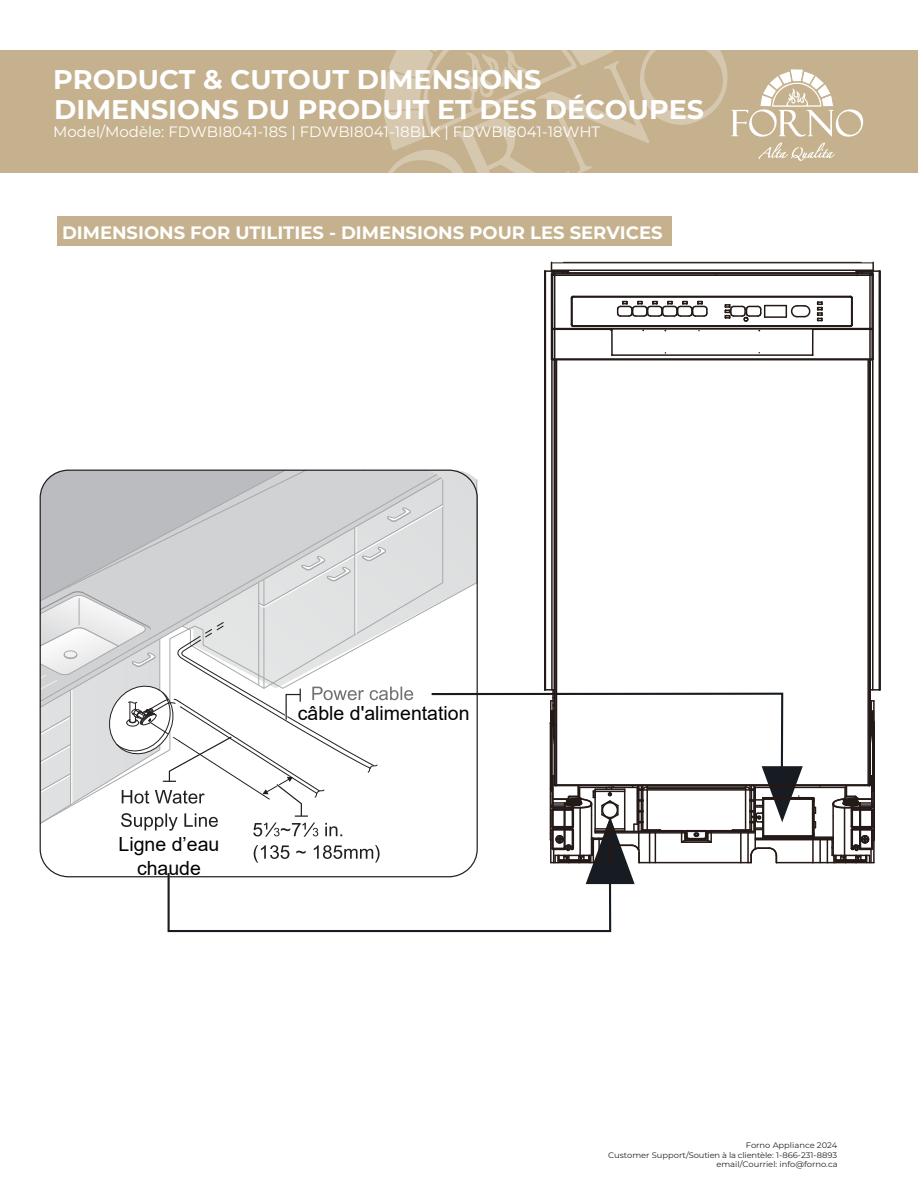
<style>
.page{position:relative;width:918px;height:1188px;background:#fff}
.page>*{position:absolute;margin:0;border:0;box-sizing:border-box;transform-origin:0 0}
.t1{font:700 27px "Montserrat";color:#fff}
.t2{font:19.5px/23.4px "Arial";color:#000;text-align:center}
.t3{font:700 18px "Montserrat";color:#fff}
.t4{font:15px "Montserrat";color:#fff}
.t5{font:7.95px/9.6px "Montserrat";color:#231f20;text-align:right;scale:1.04 1}
</style>
<div class="page">
<div style="left:57px;top:216px;width:615px;height:30px;background:#c5b18d"></div>
<div style="left:0;top:50px;width:917px;height:123px;background:#c5b18d"></div>
<svg style="left:759px;top:143px;width:76px;height:18px"></svg>
<svg style="left:731px;top:69px;width:132px;height:68px"></svg>
<svg style="left:388px;top:50px;width:340px;height:123px"></svg>
<svg style="left:383px;top:50px;width:231px;height:101px"></svg>
<hr style="left:563px;top:262px;width:298px;height:1px;background:#231916">
<hr style="left:776px;top:862px;width:37px;height:1px;background:#231916">
<hr style="left:755px;top:839px;width:77px;height:1px;background:#231916">
<hr style="left:755px;top:837px;width:73px;height:2px;background:#231916">
<hr style="left:763px;top:835px;width:49px;height:2px;background:#231916">
<hr style="left:763px;top:798px;width:50px;height:2px;background:#231916">
<hr style="left:763px;top:797px;width:50px;height:1px;background:#231916">
<hr style="left:755px;top:787px;width:91px;height:1px;background:#231916">
<hr style="left:554px;top:784px;width:316px;height:2px;background:#231916">
<hr style="left:552px;top:275px;width:1px;height:54px;background:#231916">
<hr style="left:554px;top:275px;width:1px;height:54px;background:#231916">
<hr style="left:544px;top:271px;width:2px;height:419px;background:#231916">
<hr style="left:551px;top:274px;width:1px;height:85px;background:#231916">
<hr style="left:551px;top:360px;width:2px;height:330px;background:#231916">
<hr style="left:552px;top:329px;width:1px;height:30px;background:#231916">
<hr style="left:554px;top:329px;width:1px;height:31px;background:#231916">
<hr style="left:554px;top:360px;width:2px;height:425px;background:#231916">
<hr style="left:556px;top:360px;width:1px;height:426px;background:#231916">
<svg style="left:871px;top:689px;width:9px;height:2px"></svg>
<hr style="left:867px;top:360px;width:2px;height:426px;background:#231916">
<hr style="left:869px;top:329px;width:2px;height:31px;background:#231916">
<hr style="left:869px;top:360px;width:2px;height:425px;background:#231916">
<hr style="left:871px;top:329px;width:2px;height:30px;background:#231916">
<hr style="left:872px;top:360px;width:2px;height:330px;background:#231916">
<hr style="left:872px;top:274px;width:2px;height:85px;background:#231916">
<hr style="left:872px;top:711px;width:2px;height:80px;background:#231916">
<hr style="left:874px;top:723px;width:1px;height:117px;background:#231916">
<hr style="left:879px;top:271px;width:2px;height:419px;background:#231916">
<hr style="left:869px;top:275px;width:2px;height:54px;background:#231916">
<hr style="left:871px;top:275px;width:2px;height:54px;background:#231916">
<hr style="left:552px;top:358px;width:321px;height:2px;background:#231916">
<hr style="left:612px;top:354px;width:201px;height:2px;background:#231916">
<hr style="left:555px;top:328px;width:315px;height:2px;background:#231916">
<hr style="left:573px;top:325px;width:278px;height:2px;background:#231916">
<hr style="left:573px;top:296px;width:278px;height:2px;background:#231916">
<hr style="left:555px;top:274px;width:315px;height:2px;background:#231916">
<hr style="left:553px;top:272px;width:319px;height:2px;background:#231916">
<hr style="left:545px;top:270px;width:22px;height:2px;background:#231916">
<hr style="left:858px;top:270px;width:22px;height:2px;background:#231916">
<hr style="left:552px;top:269px;width:321px;height:2px;background:#231916">
<hr style="left:552px;top:263px;width:321px;height:1px;background:#231916">
<svg style="left:868px;top:700px;width:7px;height:46px"></svg>
<svg style="left:616px;top:300px;width:92px;height:17px"></svg>
<svg style="left:724px;top:301px;width:99px;height:21px"></svg>
<hr style="left:812px;top:329px;width:2px;height:26px;background:#231916">
<hr style="left:611px;top:329px;width:2px;height:26px;background:#231916">
<svg style="left:849px;top:295px;width:5px;height:33px"></svg>
<svg style="left:570px;top:295px;width:5px;height:33px"></svg>
<svg style="left:868px;top:327px;width:6px;height:5px"></svg>
<svg style="left:855px;top:262px;width:20px;height:15px"></svg>
<svg style="left:549px;top:262px;width:20px;height:15px"></svg>
<svg style="left:550px;top:357px;width:4px;height:5px"></svg>
<svg style="left:39px;top:477px;width:764px;height:456px"></svg>
<svg style="left:810px;top:774px;width:65px;height:90px"></svg>
<h1 class="t1" style="left:53px;top:60px;width:490px">PRODUCT &amp; CUTOUT DIMENSIONS</h1>
<h3 class="t4" style="left:53px;top:122px;width:549px">Model/Modèle: FDWBI8041-18S | FDWBI8041-18BLK | FDWBI8041-18WHT</h3>
<h1 class="t1" style="left:54px;top:90px;width:651px">DIMENSIONS DU PRODUIT ET DES DÉCOUPES</h1>
<h3 class="t3" style="left:62px;top:219px;width:602px">DIMENSIONS FOR UTILITIES - DIMENSIONS POUR LES SERVICES</h3>
<h2 class="t2" style="left:119px;top:832px;width:102px">Ligne d’eau chaude</h2>
<h2 class="t2" style="left:298px;top:701px;width:173px">câble d'alimentation</h2>
<p class="t5" style="left:608px;top:1140px;width:222px">Forno Appliance 2024<br>Customer Support/Soutien à la clientèle: 1-866-231-8893 email/Courriel: info@forno.ca</p>
</div>
